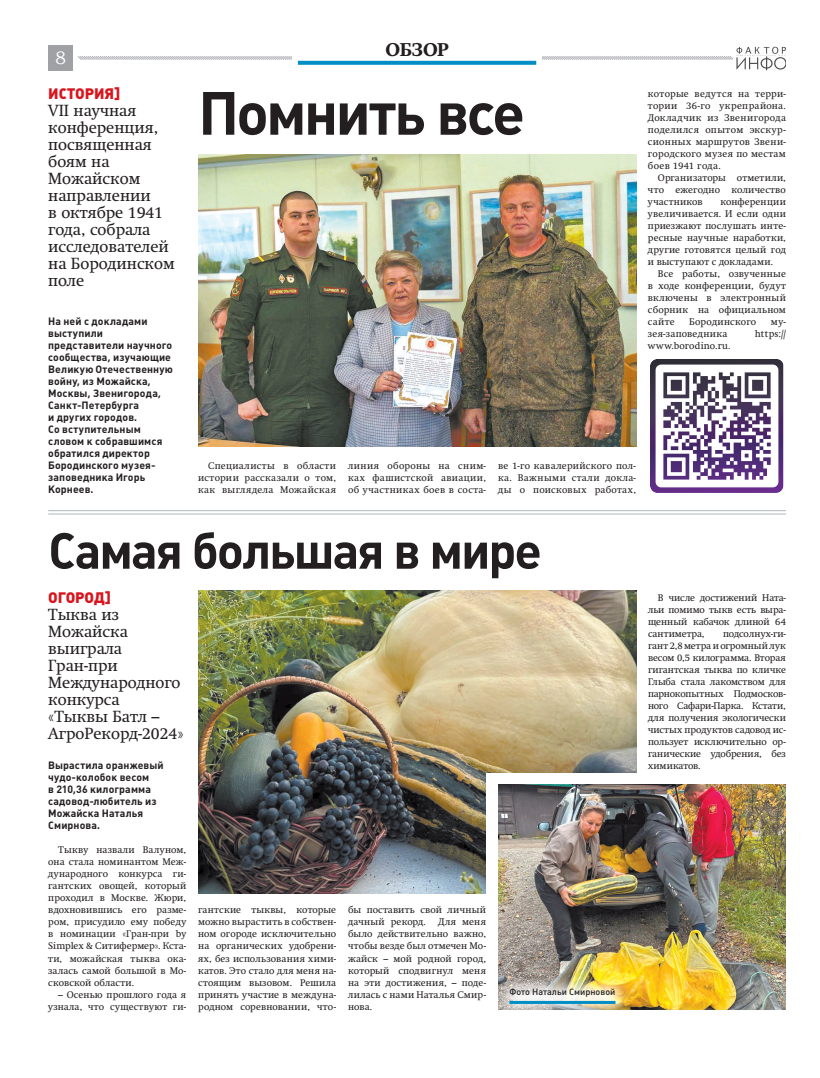
<style>
.page{position:relative;width:820px;height:1078px;background:#fff}
.page>*{position:absolute;margin:0;border:0;box-sizing:border-box;transform-origin:0 0}
.Заголовок_основной_50{font:60px "Plumb Bold C";letter-spacing:-.045em;color:#231f20}
.Заголовок_основной_50-2{font:50px "Plumb Bold C";letter-spacing:-.04em;color:#231f20}
.t1{font:18px "Swift Extra Bold C";letter-spacing:-.02em;color:#231f20}
.t2{font:18px "Bookman Old Style";color:#fff}
.Подзаг_с_красным{font:16px/17px "Swift C";color:#231f20}
.Подзаг_с_красным-2{font:900 15px "Plumb";letter-spacing:-.005em;color:#d7171f}
.Лид_основной{font:10.5px/12px "Plumb Bold C";letter-spacing:.01em;color:#231f20}
.Текст{font:9.6px/12px "Swift C";letter-spacing:.02em;color:#231f20;text-align:justify}
.PODPIS_FOTO_copy{font:500 9px "Plumb";color:#231f20}
</style>
<div class="page">
<div style="left:48px;top:45px;width:25px;height:25px;background:#a0a1a5"></div>
<svg style="left:77px;top:56px;width:655px;height:4px;background:#cfd0d3"></svg>
<img style="left:732px;top:46px;width:53px;height:24px">
<div style="left:292px;top:43px;width:249px;height:26px;background:#fff"></div>
<svg style="left:298px;top:61px;width:238px;height:4px"></svg>
<img style="left:198px;top:154px;width:437px;height:292px">
<img style="left:198px;top:590px;width:437px;height:303px">
<hr style="left:48px;top:513px;width:737px;height:1px;background:#adb8c0">
<hr style="left:48px;top:510px;width:737px;height:1px;background:#adb8c0">
<img style="left:650px;top:359px;width:133px;height:133px">
<div style="left:486px;top:773px;width:206px;height:133px;background:#fff"></div>
<img style="left:498px;top:784px;width:287px;height:225px">
<img style="left:498px;top:973px;width:132px;height:37px">
<hr style="left:509px;top:1000px;width:106px;height:3px;background:#008ec4">
<h3 class="t2" style="left:55px;top:46px;width:13px">8</h3>
<p class="Подзаг_с_красным-2" style="left:48px;top:85px;width:74px">ИСТОРИЯ]</p>
<p class="Подзаг_с_красным" style="left:48px;top:102px;width:128px">VII научная конференция, посвященная боям на<br>Можайском направлении<br>в октябре 1941 года, собрала исследователей на Бородинском поле</p>
<p class="Лид_основной" style="left:48px;top:315px;width:126px">На ней с докладами выступили представители научного сообщества, изучающие<br>Великую Отечественную войну, из Можайска,<br>Москвы, Звенигорода,<br>Санкт-Петербурга<br>и других городов.<br>Со вступительным словом к собравшимся обратился директор<br>Бородинского музея&shy;заповедника Игорь<br>Корнеев.</p>
<p class="t1" style="left:385px;top:39px;width:64px">ОБЗОР</p>
<p class="Заголовок_основной_50" style="left:198px;top:79px;width:328px">Помнить все</p>
<p class="Текст" style="left:647px;top:87px;width:139px">которые ведутся на терри&shy;тории 36-го укрепрайона.<br>Докладчик из Звенигорода поделился опытом экскур&shy;сионных маршрутов Звени&shy;городского музея по местам боев 1941 года.</p>
<p class="Текст" style="left:647px;top:171px;width:139px;text-indent:10px">Организаторы отметили, что ежегодно количество участников</p>
<p class="Текст" style="left:647px;top:195px;width:139px;text-indent:73px">конференции увеличивается. И если одни приезжают послушать инте&shy;ресные научные наработки, другие готовятся целый год и выступают с докладами.</p>
<p class="Текст" style="left:647px;top:267px;width:139px;text-indent:10px">Все работы, озвученные в ходе конференции, будут включены в электронный сборник на официальном сайте</p>
<p class="Текст" style="left:689px;top:315px;width:68px">Бородинского</p>
<p class="Текст" style="left:770px;top:315px;width:16px">му-</p>
<p class="Текст" style="left:647px;top:327px;width:81px">зея-заповедника</p>
<p class="Текст" style="left:754px;top:327px;width:32px">https://</p>
<p class="Текст" style="left:647px;top:339px;width:84px">www.borodino.ru.</p>
<p class="Текст" style="left:198px;top:459px;width:139px;text-indent:10px">Специалисты в области истории рассказали о том, как выглядела Можайская</p>
<p class="Текст" style="left:348px;top:459px;width:139px">линия обороны на сним&shy;ках фашистской авиации, об участниках боев в соста-</p>
<p class="Текст" style="left:498px;top:459px;width:139px">ве 1-го кавалерийского пол&shy;ка. Важными стали докла&shy;ды о поисковых работах,</p>
<p class="Заголовок_основной_50-2" style="left:48px;top:522px;width:495px">Самая большая в мире</p>
<p class="Подзаг_с_красным-2" style="left:48px;top:588px;width:64px">ОГОРОД]</p>
<p class="Подзаг_с_красным" style="left:48px;top:605px;width:137px">Тыква из<br>Можайска выиграла<br>Гран-при<br>Международного конкурса<br>«Тыквы Батл –<br>АгроРекорд-2024»</p>
<p class="Текст" style="left:647px;top:591px;width:139px;text-indent:10px">В числе достижений Ната&shy;льи помимо тыкв есть выра&shy;щенный кабачок длиной 64 сантиметра,</p>
<p class="Текст" style="left:647px;top:627px;width:139px;text-indent:75px">подсолнух-ги&shy;гант 2,8 метра и огромный лук весом 0,5 килограмма. Вторая гигантская тыква по кличке Глыба стала лакомством для парнокопытных Подмосков&shy;ного Сафари-Парка. Кстати, для получения экологически чистых продуктов садовод ис&shy;пользует исключительно ор&shy;ганические удобрения, без</p>
<p class="Лид_основной" style="left:48px;top:759px;width:117px">Вырастила оранжевый</p>
<p class="Текст" style="left:647px;top:759px;width:54px">химикатов.</p>
<p class="Лид_основной" style="left:48px;top:771px;width:110px">чудо-колобок весом в 210,36 килограмма садовод-любитель из<br>Можайска Наталья<br>Смирнова.</p>
<p class="Текст" style="left:48px;top:843px;width:139px;text-indent:10px">Тыкву назвали Валуном, она стала номинантом Меж&shy;дународного конкурса ги&shy;гантских овощей, который проходил в Москве. Жюри, вдохновившись его разме&shy;ром, присудило ему победу в номинации «Гран-при by Simplex &amp; Ситифермер». Кста&shy;ти, можайская тыква ока&shy;залась самой большой в Мо&shy;сковской области.</p>
<p class="Текст" style="left:48px;top:987px;width:139px;text-align:right">– Осенью прошлого года я узнала, что существуют ги-</p>
<p class="Текст" style="left:198px;top:903px;width:139px">гантские тыквы, которые можно вырастить в собствен&shy;ном огороде исключительно на органических удобрени&shy;ях, без использования хими&shy;катов. Это стало для меня на&shy;стоящим вызовом. Решила принять участие в междуна&shy;родном соревновании, что-</p>
<p class="Текст" style="left:348px;top:903px;width:139px">бы поставить свой личный дачный рекорд.</p>
<p class="Текст" style="left:348px;top:915px;width:139px;text-indent:90px">Для меня было действительно важно, чтобы везде был отмечен Мо&shy;жайск – мой родной город, который сподвигнул меня на эти достижения, – поде&shy;лилась с нами Наталья Смир&shy;нова.</p>
<p class="PODPIS_FOTO_copy" style="left:509px;top:986px;width:107px">Фото Натальи Смирновой</p>
</div>
